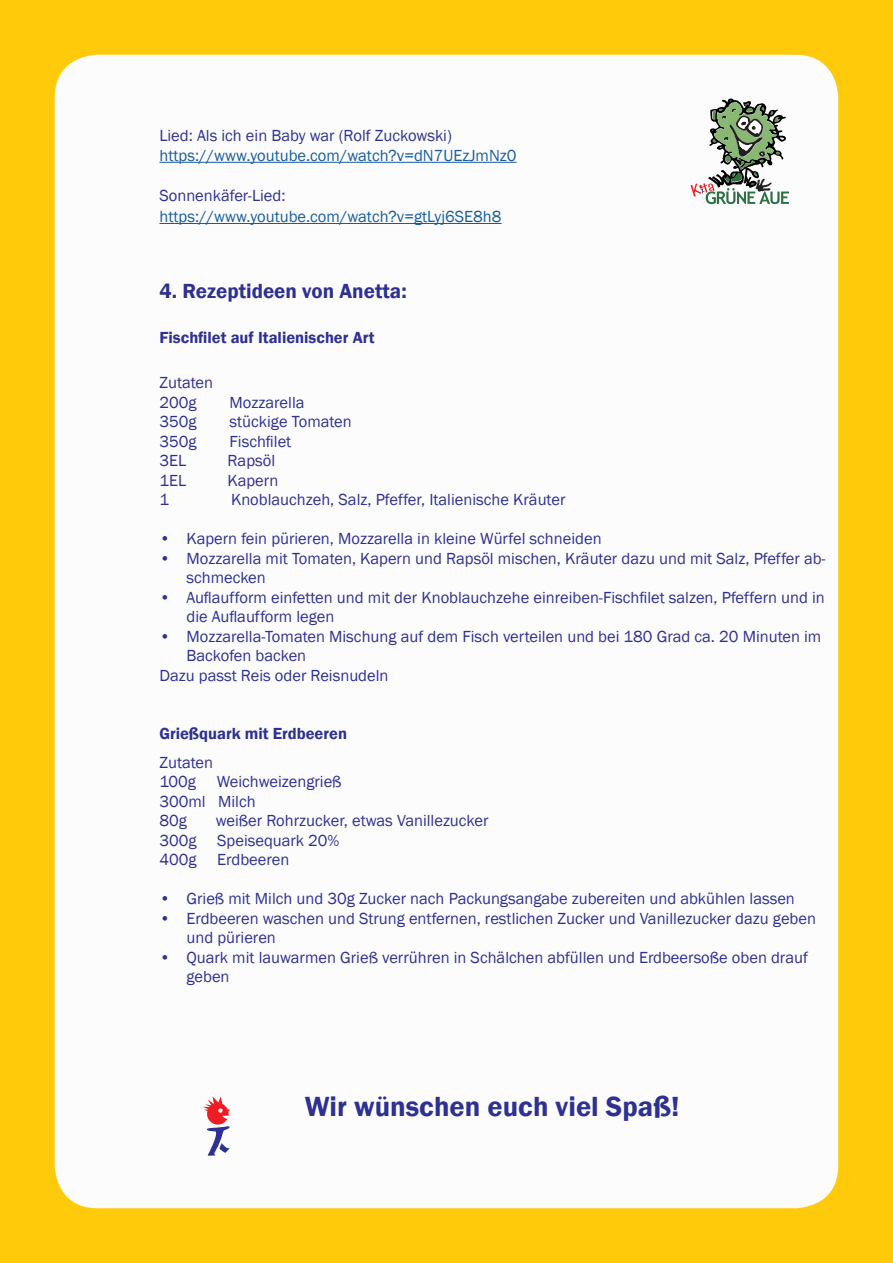
<style>
.page{position:relative;width:893px;height:1263px;background:#feca0a}
.page>*{position:absolute;margin:0;border:0;box-sizing:border-box;transform-origin:0 0}
.t1{font:600 28.5px "Franklin Gothic";color:#2e3092}
.t2{font:600 21px "Franklin Gothic";color:#2e3092}
.t3{font:16.5px/19.5px "Franklin Gothic";color:#2e3092}
.t4{font:16.5px "Franklin Gothic";color:#175d9e}
.t5{font:600 16.5px "Franklin Gothic";color:#2e3092}
</style>
<div class="page">
<div style="left:55px;top:55px;width:783px;height:1153px;background:#fcfcfc;border-radius:43px"></div>
<svg style="left:690px;top:98px;width:99px;height:106px"></svg>
<hr style="left:159px;top:162px;width:358px;height:1px;background:#175d9e">
<hr style="left:159px;top:223px;width:343px;height:1px;background:#175d9e">
<svg style="left:203px;top:1096px;width:27px;height:60px"></svg>
<p class="t3" style="left:159px;top:126px;width:294px">Lied: Als ich ein Baby war (Rolf Zuckowski)</p>
<p class="t4" style="left:159px;top:145px;width:359px">https://www.youtube.com/watch?v=dN7UEzJmNz0</p>
<p class="t3" style="left:159px;top:186px;width:128px">Sonnenkäfer-Lied:</p>
<p class="t4" style="left:159px;top:206px;width:344px">https://www.youtube.com/watch?v=gtLyj6SE8h8</p>
<p class="t2" style="left:159px;top:278px;width:249px">4. Rezeptideen von Anetta:</p>
<p class="t5" style="left:159px;top:327px;width:217px">Fischfilet auf Italienischer Art</p>
<p class="t3" style="left:159px;top:373px;width:55px">Zutaten<br>200g</p>
<p class="t3" style="left:230px;top:393px;width:76px">Mozzarella</p>
<p class="t3" style="left:159px;top:412px;width:39px">350g</p>
<p class="t3" style="left:230px;top:412px;width:124px">stückige Tomaten</p>
<p class="t3" style="left:159px;top:432px;width:39px">350g</p>
<p class="t3" style="left:230px;top:432px;width:63px">Fischfilet</p>
<p class="t3" style="left:159px;top:451px;width:28px">3EL</p>
<p class="t3" style="left:227px;top:451px;width:49px">Rapsöl</p>
<p class="t3" style="left:159px;top:471px;width:28px">1EL</p>
<p class="t3" style="left:227px;top:471px;width:52px">Kapern</p>
<p class="t3" style="left:159px;top:490px;width:11px">1</p>
<p class="t3" style="left:231px;top:490px;width:336px">Knoblauchzeh, Salz, Pfeffer, Italienische Kräuter</p>
<p class="t3" style="left:159px;top:529px;width:444px">• Kapern fein pürieren, Mozzarella in kleine Würfel schneiden</p>
<p class="t3" style="left:186px;top:549px;width:641px;text-indent:-27px">• Mozzarella mit Tomaten, Kapern und Rapsöl mischen, Kräuter dazu und mit Salz, Pfeffer ab&shy;schmecken</p>
<p class="t3" style="left:186px;top:588px;width:640px;text-indent:-27px">• Auflaufform einfetten und mit der Knoblauchzehe einreiben-Fischfilet salzen, Pfeffern und in die Auflaufform legen</p>
<p class="t3" style="left:159px;top:627px;width:663px">• Mozzarella-Tomaten Mischung auf dem Fisch verteilen und bei 180 Grad ca. 20 Minuten im</p>
<p class="t3" style="left:186px;top:646px;width:121px">Backofen backen</p>
<p class="t3" style="left:159px;top:666px;width:231px">Dazu passt Reis oder Reisnudeln</p>
<p class="t5" style="left:159px;top:724px;width:189px">Grießquark mit Erdbeeren</p>
<p class="t3" style="left:159px;top:753px;width:55px">Zutaten<br>100g</p>
<p class="t3" style="left:159px;top:772px;width:184px;text-indent:57px">Weichweizengrieß<br>300ml Milch<br>80g</p>
<p class="t3" style="left:216px;top:811px;width:274px">weißer Rohrzucker, etwas Vanillezucker</p>
<p class="t3" style="left:159px;top:831px;width:39px">300g</p>
<p class="t3" style="left:217px;top:831px;width:124px">Speisequark 20%</p>
<p class="t3" style="left:159px;top:850px;width:39px">400g</p>
<p class="t3" style="left:217px;top:850px;width:74px">Erdbeeren</p>
<p class="t3" style="left:159px;top:889px;width:637px">• Grieß mit Milch und 30g Zucker nach Packungsangabe zubereiten und abkühlen lassen</p>
<p class="t3" style="left:186px;top:909px;width:631px;text-indent:-27px">• Erdbeeren waschen und Strung entfernen, restlichen Zucker und Vanillezucker dazu geben und pürieren</p>
<p class="t3" style="left:186px;top:948px;width:623px;text-indent:-27px">• Quark mit lauwarmen Grieß verrühren in Schälchen abfüllen und Erdbeersoße oben drauf geben</p>
<h1 class="t1" style="left:305px;top:1089px;width:376px">Wir wünschen euch viel Spaß!</h1>
</div>
